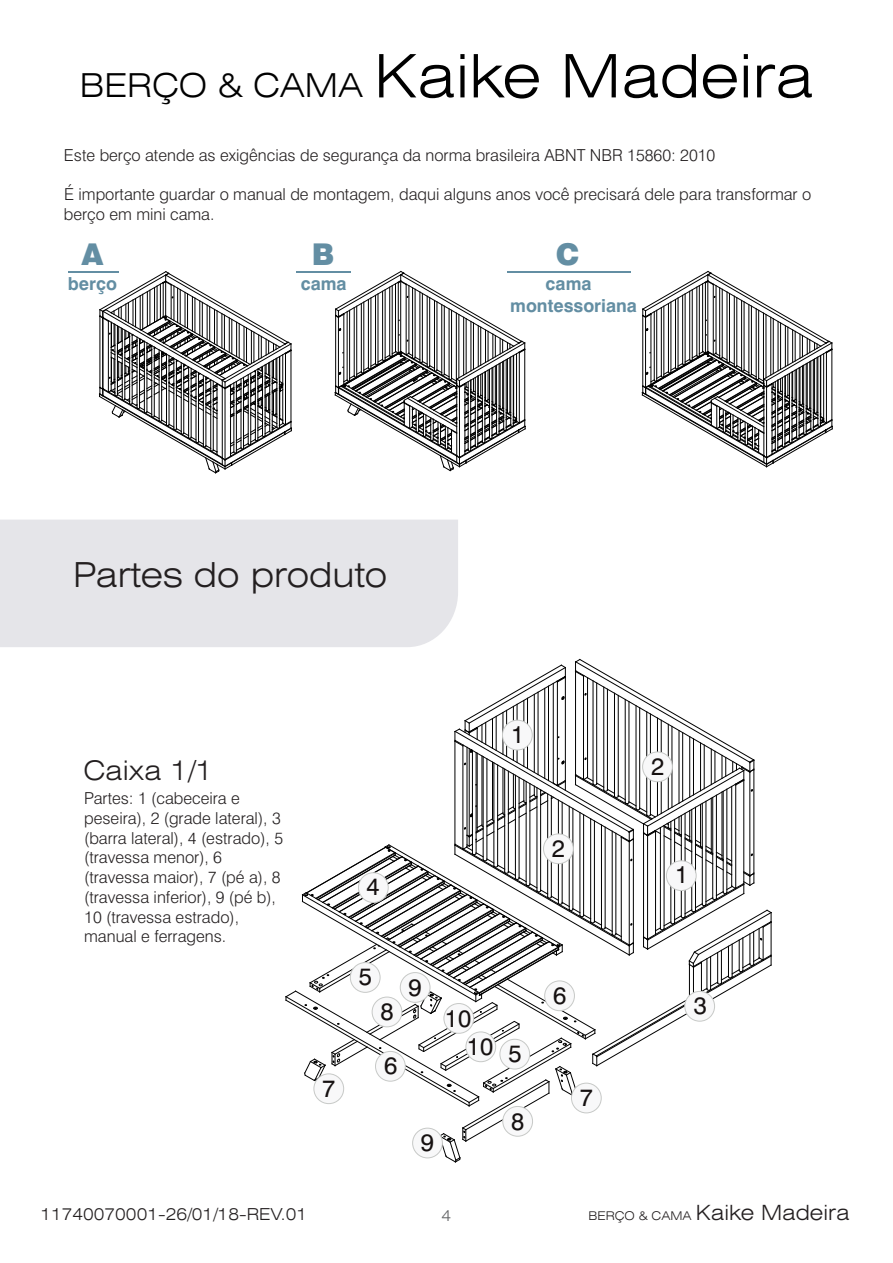
<style>
.page{position:relative;width:893px;height:1263px;background:#fff}
.page>*{position:absolute;margin:0;border:0;box-sizing:border-box;transform-origin:0 0}
.t1{font:300 expanded 60px "Swiss 721 BT";color:#000}
.t2{font:300 expanded 34.5px "Swiss 721 BT";color:#231f20}
.t3{font:900 30px "Swiss 721 BT";color:#638ea3}
.t4{font:300 expanded 27px "Swiss 721 BT";color:#231f20}
.t5{font:24px/28.3px "Swiss 721 BT";color:#161111}
.t6{font:300 expanded 21px "Swiss 721 BT";color:#231f20}
.t7{font:700 18px "Swiss 721 BT";color:#638ea3}
.t8{font:300 16.5px/19.8px "Swiss 721 BT";color:#231f20}
.t9{font:300 expanded 16.5px "Swiss 721 BT";color:#231f20}
.t10{font:300 expanded 15px "Swiss 721 BT";color:#636466}
.s1{font-size:33px}
.s2{font-size:12px}
</style>
<div class="page">
<div style="left:0;top:520px;width:458px;height:127px;background:#e5e5e9"></div>
<hr style="left:68px;top:271px;width:50px;height:2px;background:#638ea3">
<hr style="left:296px;top:271px;width:55px;height:2px;background:#638ea3">
<hr style="left:507px;top:271px;width:124px;height:2px;background:#638ea3">
<svg style="left:99px;top:271px;width:193px;height:203px"></svg>
<svg style="left:334px;top:271px;width:192px;height:201px"></svg>
<svg style="left:285px;top:659px;width:487px;height:504px"></svg>
<div style="left:443px;top:1003px;width:31px;height:31px;background:#f8f8f9;border:1px solid #c7c9c7;border-radius:50%"></div>
<div style="left:465px;top:1031px;width:31px;height:31px;background:#f8f8f9;border:1px solid #c7c9c7;border-radius:50%"></div>
<svg style="left:641px;top:271px;width:192px;height:197px"></svg>
<h1 class="t1" style="left:80px;top:52px;width:735px"><span class="s1">BERÇO &amp; CAMA</span> Kaike Madeira</h1>
<p class="t8" style="left:64px;top:146px;width:653px">Este berço atende as exigências de segurança da norma brasileira ABNT NBR 15860: 2010</p>
<p class="t8" style="left:64px;top:186px;width:749px">É importante guardar o manual de montagem, daqui alguns anos você precisará dele para transformar o berço em mini cama.</p>
<h3 class="t3" style="left:82px;top:242px;width:24px">A</h3>
<p class="t7" style="left:68px;top:276px;width:51px">berço</p>
<h3 class="t3" style="left:312px;top:243px;width:24px">B</h3>
<p class="t7" style="left:301px;top:277px;width:47px">cama</p>
<h3 class="t3" style="left:556px;top:243px;width:25px">C</h3>
<p class="t7" style="left:546px;top:277px;width:47px">cama</p>
<p class="t7" style="left:510px;top:299px;width:128px">montessoriana</p>
<h2 class="t2" style="left:73px;top:561px;width:316px">Partes do produto</h2>
<h3 class="t4" style="left:83px;top:760px;width:131px">Caixa 1/1</h3>
<p class="t8" style="left:84px;top:790px;width:200px">Partes: 1 (cabeceira e peseira), 2 (grade lateral), 3 (barra lateral), 4 (estrado), 5 (travessa menor), 6 (travessa maior), 7 (pé a), 8 (travessa inferior), 9 (pé b),<br>10 (travessa estrado), manual e ferragens.</p>
<h3 class="t5" style="left:322px;top:1076px;width:15px">7</h3>
<p class="t9" style="left:40px;top:1208px;width:268px">11740070001-26/01/18-REV.01</p>
<h3 class="t5" style="left:511px;top:722px;width:15px">1</h3>
<h3 class="t5" style="left:366px;top:874px;width:15px">4</h3>
<h3 class="t5" style="left:359px;top:965px;width:15px">5</h3>
<h3 class="t5" style="left:380px;top:1000px;width:15px">8</h3>
<h3 class="t5" style="left:409px;top:975px;width:15px">9</h3>
<h3 class="t5" style="left:384px;top:1054px;width:15px">6</h3>
<h3 class="t5" style="left:467px;top:1006px;width:28px;text-indent:-22px">10<br>10</h3>
<h3 class="t5" style="left:421px;top:1131px;width:15px">9</h3>
<h3 class="t5" style="left:508px;top:1042px;width:15px">5</h3>
<h3 class="t5" style="left:511px;top:1109px;width:15px">8</h3>
<p class="t10" style="left:441px;top:1209px;width:11px">4</p>
<h3 class="t5" style="left:552px;top:837px;width:15px">2</h3>
<h3 class="t5" style="left:651px;top:755px;width:15px">2</h3>
<h3 class="t5" style="left:675px;top:863px;width:15px">1</h3>
<h3 class="t5" style="left:553px;top:983px;width:15px">6</h3>
<h3 class="t5" style="left:580px;top:1086px;width:15px">7</h3>
<h3 class="t5" style="left:694px;top:993px;width:15px">3</h3>
<p class="t6" style="left:589px;top:1204px;width:262px"><span class="s2">BERÇO &amp; CAMA</span> Kaike Madeira</p>
</div>
